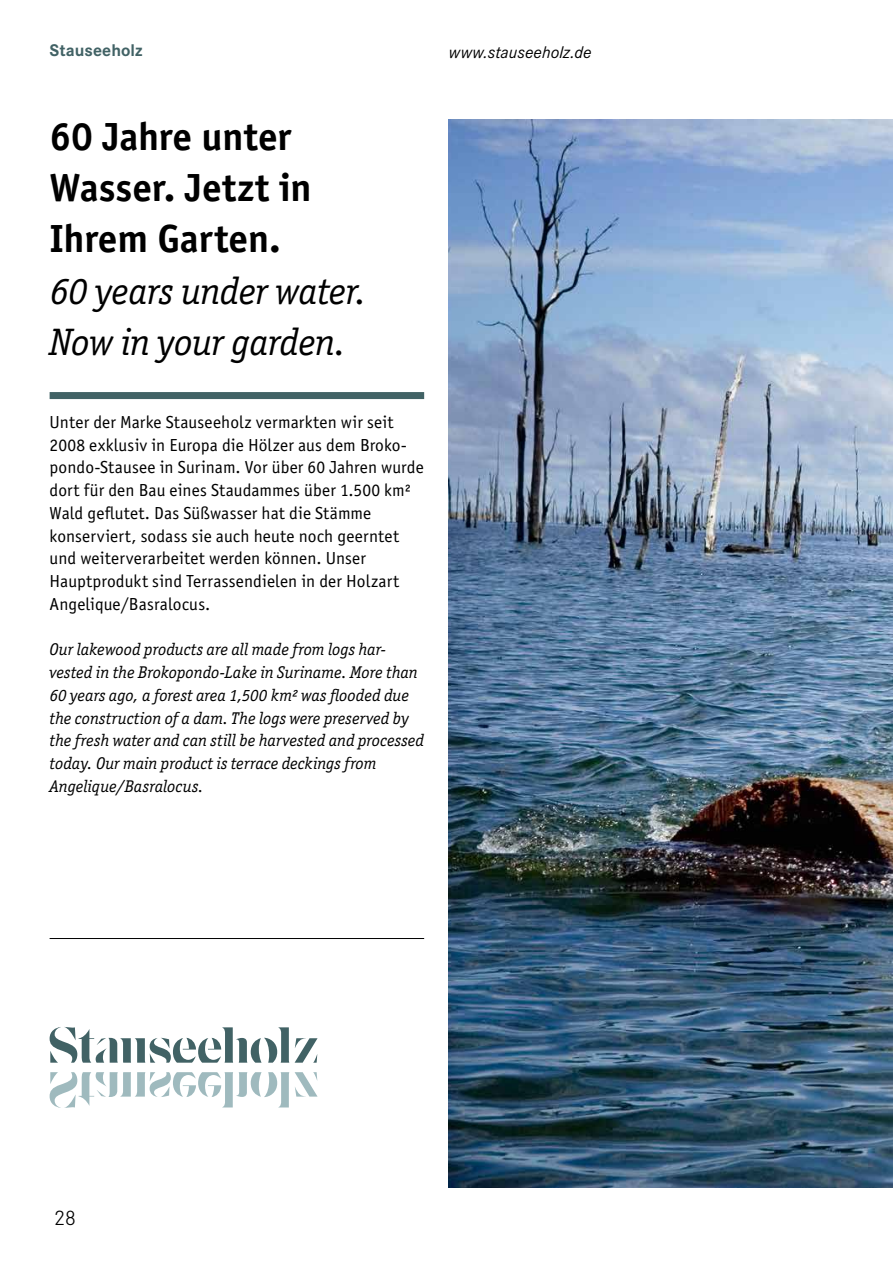
<style>
.page{position:relative;width:893px;height:1265px;background:#fff}
.page>*{position:absolute;margin:0;border:0;box-sizing:border-box;transform-origin:0 0}
.t1{font:700 39.38px/51.1px "Officina Sans LT";letter-spacing:-.005em;color:#000}
.t2{font:italic 39.38px/51.1px "Officina Serif EF";letter-spacing:-.01em;color:#000}
.t3{font:300 21.88px "Corporate S";color:#000}
.t4{font:17.5px/22.8px "Officina Sans";letter-spacing:.005em;color:#000}
.t5{font:italic 17.5px/22.8px "Officina Serif EF";color:#000}
.t6{font:italic 17.5px "Corporate S";letter-spacing:.005em;color:#000}
.t7{font:700 17.5px "Corporate S";color:#416265}
</style>
<div class="page">
<div style="left:50px;top:392px;width:374px;height:7px;background:#416265"></div>
<svg style="left:50px;top:1027px;width:267px;height:36px"></svg>
<svg style="left:50px;top:1072px;width:267px;height:36px"></svg>
<img style="left:449px;top:119px;width:444px;height:1069px">
<hr style="left:50px;top:938px;width:374px;height:1px;background:#000">
<p class="t7" style="left:50px;top:38px;width:94px">Stauseeholz</p>
<p class="t6" style="left:449px;top:42px;width:144px">www.stauseeholz.de</p>
<h1 class="t1" style="left:50px;top:111px;width:264px">60 Jahre unter<br>Wasser. Jetzt in<br>Ihrem Garten.</h1>
<h1 class="t2" style="left:50px;top:266px;width:319px">60 years under water.<br>Now in your garden.</h1>
<p class="t4" style="left:50px;top:411px;width:376px">Unter der Marke Stauseeholz vermarkten wir seit 2008 exklusiv in Europa die Hölzer aus dem Broko&shy;pondo-Stausee in Surinam. Vor über 60 Jahren wurde dort für den Bau eines Staudammes über 1.500 km²<br>Wald geflutet. Das Süßwasser hat die Stämme konserviert, sodass sie auch heute noch geerntet und weiterverarbeitet werden können. Unser Hauptprodukt sind Terrassendielen in der Holzart Angelique/Basralocus.</p>
<p class="t5" style="left:50px;top:639px;width:376px">Our lakewood products are all made from logs har&shy;vested in the Brokopondo-Lake in Suriname. More than 60 years ago, a forest area 1,500 km² was flooded due the construction of a dam. The logs were preserved by the fresh water and can still be harvested and processed today. Our main product is terrace deckings from Angelique/Basralocus.</p>
<p class="t3" style="left:54px;top:1204px;width:24px">28</p>
</div>
